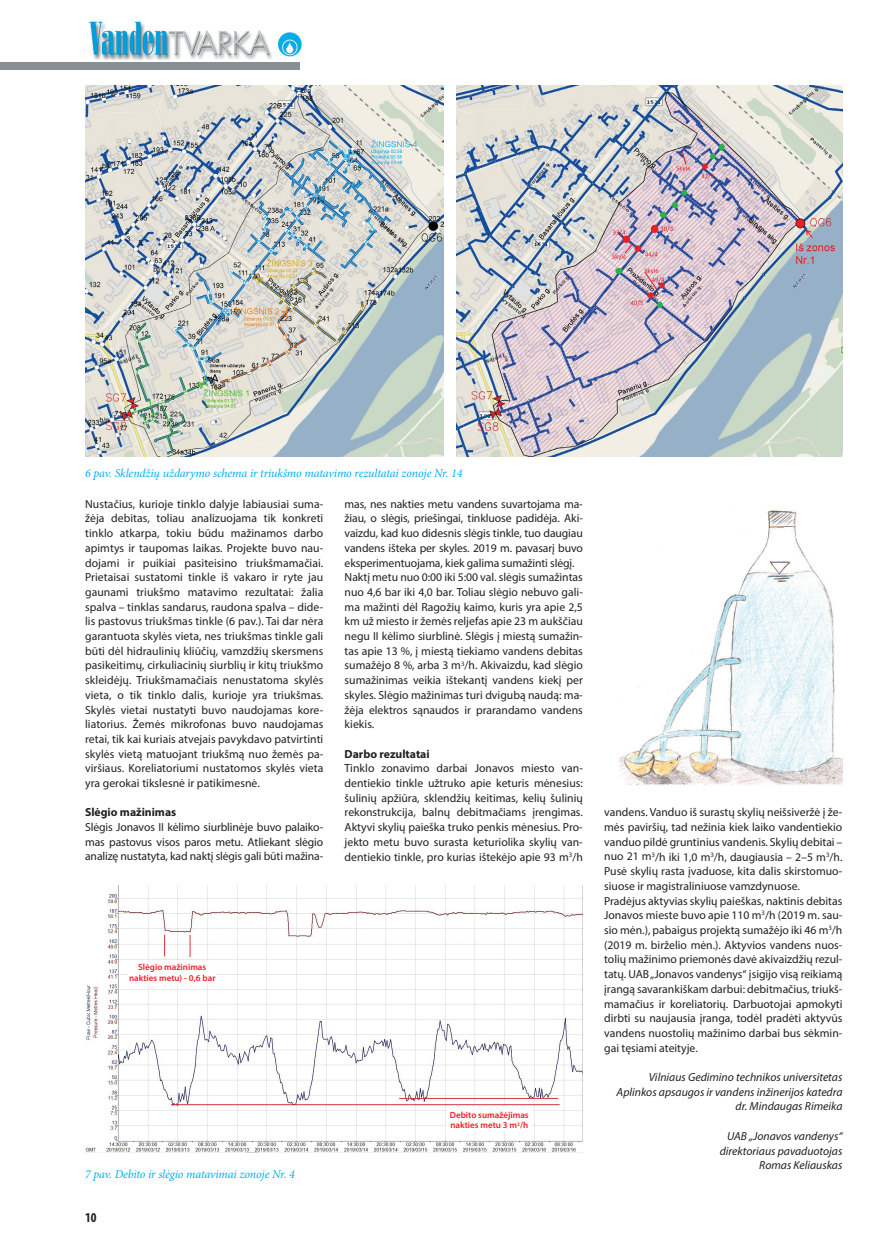
<style>
.page{position:relative;width:885px;height:1246px;background:#fff}
.page>*{position:absolute;margin:0;border:0;box-sizing:border-box;transform-origin:0 0}
.t1{font:700 condensed 13.5px "Myriad Pro";color:#231f20}
.t2{font:italic 12px "Minion Pro";letter-spacing:-.01em;color:#00aeef}
.t3{font:11.7px/14.7px "Myriad Pro";color:#231f20;text-align:justify}
.t4{font:italic 11.7px/14.7px "Myriad Pro";color:#231f20;text-align:right}
.t5{font:700 11.7px "Myriad Pro";color:#231f20}
.t6{font:600 9px/10.8px "Myriad Pro";color:#ee1d23}
</style>
<div class="page">
<img style="left:89px;top:21px;width:213px;height:42px">
<div style="left:0;top:62px;width:299px;height:7px;background:#868f96"></div>
<img style="left:619px;top:510px;width:223px;height:275px">
<img style="left:85px;top:885px;width:498px;height:267px">
<img style="left:456px;top:85px;width:386px;height:371px">
<img style="left:85px;top:85px;width:359px;height:371px">
<div style="left:446px;top:1107px;width:86px;height:25px;background:#fff"></div>
<div style="left:129px;top:960px;width:87px;height:24px;background:#fff"></div>
<p class="t2" style="left:85px;top:464px;width:379px">6 pav. Sklendžių uždarymo schema ir triukšmo matavimo rezultatai zonoje Nr. 14</p>
<p class="t3" style="left:85px;top:496px;width:240px">Nustačius, kurioje tinklo dalyje labiausiai suma&shy;žėja debitas, toliau analizuojama tik konkreti tinklo atkarpa, tokiu būdu mažinamos darbo apimtys ir taupomas laikas. Projekte buvo nau&shy;dojami ir puikiai pasiteisino triukšmamačiai.<br>Prietaisai sustatomi tinkle iš vakaro ir ryte jau gaunami triukšmo matavimo rezultatai: žalia spalva – tinklas sandarus, raudona spalva – dide&shy;lis pastovus triukšmas tinkle (6 pav.). Tai dar nėra garantuota skylės vieta, nes triukšmas tinkle gali būti dėl hidraulinių kliūčių, vamzdžių skersmens pasikeitimų, cirkuliacinių siurblių ir kitų triukšmo skleidėjų. Triukšmamačiais nenustatoma skylės vieta, o tik tinklo dalis, kurioje yra triukšmas.<br>Skylės vietai nustatyti buvo naudojamas kore&shy;liatorius. Žemės mikrofonas buvo naudojamas retai, tik kai kuriais atvejais pavykdavo patvirtinti skylės vietą matuojant triukšmą nuo žemės pa&shy;viršiaus. Koreliatoriumi nustatomos skylės vieta yra gerokai tikslesnė ir patikimesnė.</p>
<p class="t5" style="left:85px;top:805px;width:93px">Slėgio mažinimas</p>
<p class="t3" style="left:85px;top:820px;width:240px">Slėgis Jonavos II kėlimo siurblinėje buvo palaiko&shy;mas pastovus visos paros metu. Atliekant slėgio analizę nustatyta, kad naktį slėgis gali būti mažina-</p>
<p class="t3" style="left:344px;top:496px;width:240px;text-align:left">mas, nes nakties metu vandens suvartojama ma&shy;žiau, o slėgis, priešingai, tinkluose padidėja. Aki&shy;vaizdu, kad kuo didesnis slėgis tinkle, tuo daugiau vandens išteka per skyles. 2019 m. pavasarį buvo eksperimentuojama, kiek galima sumažinti slėgį.<br>Naktį metu nuo 0:00 iki 5:00 val. slėgis sumažintas nuo 4,6 bar iki 4,0 bar. Toliau slėgio nebuvo gali&shy;ma mažinti dėl Ragožių kaimo, kuris yra apie 2,5 km už miesto ir žemės reljefas apie 23 m aukščiau negu II kėlimo siurblinė. Slėgis į miestą sumažin&shy;tas apie 13 %, į miestą tiekiamo vandens debitas sumažėjo 8 %, arba 3 m<sup>3</sup>/h. Akivaizdu, kad slėgio sumažinimas veikia ištekantį vandens kiekį per skyles. Slėgio mažinimas turi dvigubą naudą: ma&shy;žėja elektros sąnaudos ir prarandamo vandens kiekis.</p>
<p class="t5" style="left:344px;top:746px;width:86px">Darbo rezultatai</p>
<p class="t3" style="left:344px;top:761px;width:240px">Tinklo zonavimo darbai Jonavos miesto van&shy;dentiekio tinkle užtruko apie keturis mėnesius: šulinių apžiūra, sklendžių keitimas, kelių šulinių rekonstrukcija, balnų debitmačiams įrengimas.<br>Aktyvi skylių paieška truko penkis mėnesius. Pro&shy;jekto metu buvo surasta keturiolika skylių van&shy;dentiekio tinkle, pro kurias ištekėjo apie 93 m<sup>3</sup>/h</p>
<p class="t6" style="left:129px;top:961px;width:88px;text-align:center">Slėgio mažinimas nakties metu) - 0,6 bar</p>
<p class="t2" style="left:85px;top:1166px;width:211px">7 pav. Debito ir slėgio matavimai zonoje Nr. 4</p>
<p class="t1" style="left:85px;top:1209px;width:13px">10</p>
<p class="t6" style="left:450px;top:1109px;width:80px">Debito sumažėjimas nakties metu 3 m<sup>3</sup>/h</p>
<p class="t3" style="left:604px;top:805px;width:240px;text-align:left">vandens. Vanduo iš surastų skylių neišsiveržė į že&shy;mės paviršių, tad nežinia kiek laiko vandentiekio vanduo pildė gruntinius vandenis. Skylių debitai – nuo 21 m<sup>3</sup>/h iki 1,0 m<sup>3</sup>/h, daugiausia – 2–5 m<sup>3</sup>/h.<br>Pusė skylių rasta įvaduose, kita dalis skirstomuo&shy;siuose ir magistraliniuose vamzdynuose.<br>Pradėjus aktyvias skylių paieškas, naktinis debitas Jonavos mieste buvo apie 110 m<sup>3</sup>/h (2019 m. sau&shy;sio mėn.), pabaigus projektą sumažėjo iki 46 m<sup>3</sup>/h (2019 m. birželio mėn.). Aktyvios vandens nuos&shy;tolių mažinimo priemonės davė akivaizdžių rezul&shy;tatų. UAB „Jonavos vandenys“ įsigijo visą reikiamą įrangą savarankiškam darbui: debitmačius, triukš&shy;mamačius ir koreliatorių. Darbuotojai apmokyti dirbti su naujausia įranga, todėl pradėti aktyvūs vandens nuostolių mažinimo darbai bus sėkmin&shy;gai tęsiami ateityje.</p>
<p class="t4" style="left:616px;top:1069px;width:227px">Vilniaus Gedimino technikos universitetas<br>Aplinkos apsaugos ir vandens inžinerijos katedra dr. Mindaugas Rimeika</p>
<p class="t4" style="left:719px;top:1128px;width:124px">UAB „Jonavos vandenys“ direktoriaus pavaduotojas<br>Romas Keliauskas</p>
</div>
